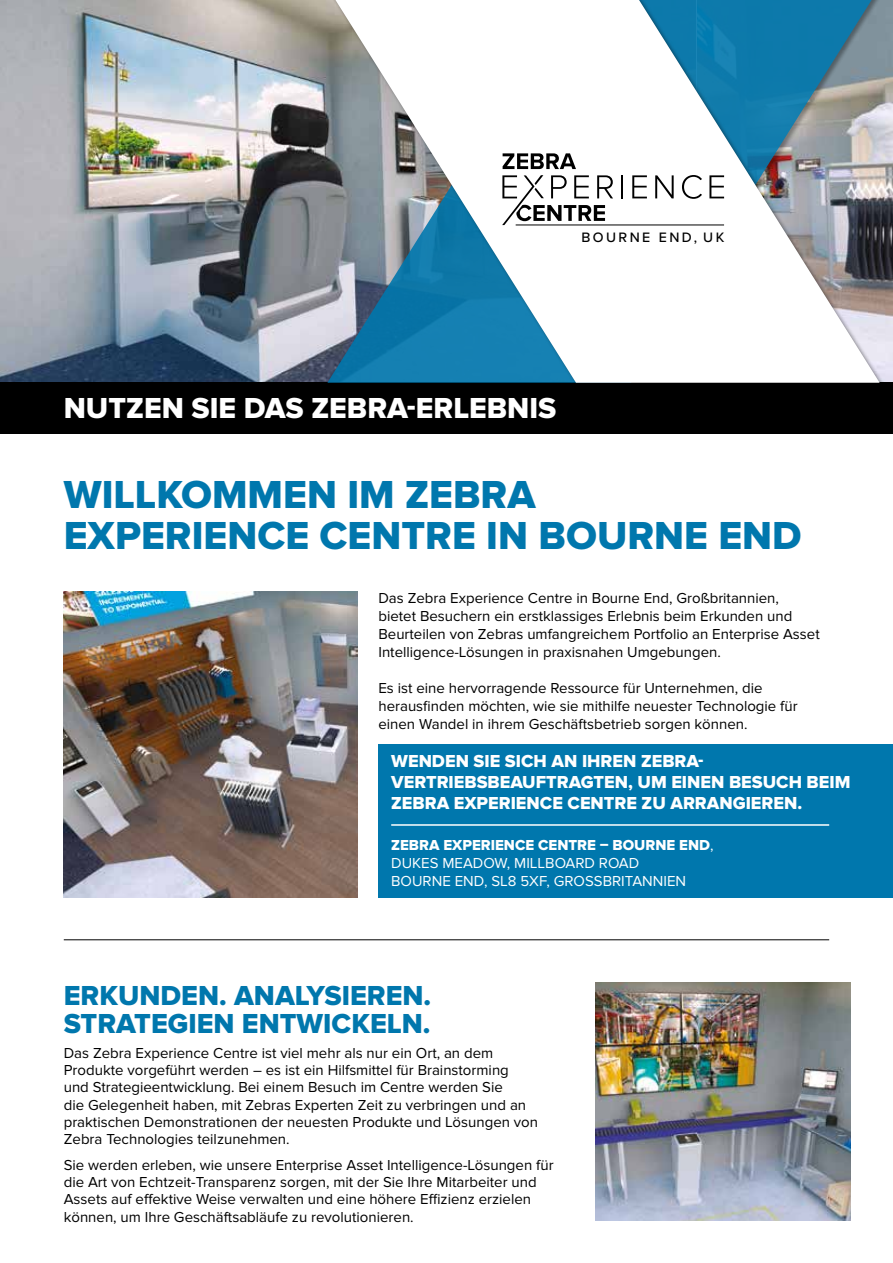
<style>
.page{position:relative;width:893px;height:1263px;background:#fff}
.page>*{position:absolute;margin:0;border:0;box-sizing:border-box;transform-origin:0 0}
.t1{font:40.5px/40.5px "Proxima Nova Extrabld";color:#0077ad}
.t2{font:30px "Proxima Nova Extrabld";color:#fff}
.t3{font:28.5px/28.5px "Proxima Nova Extrabld";color:#0077ad}
.t4{font:18px/21px "Proxima Nova Extrabld";color:#fff}
.t5{font:15px/17.2px "Proxima Nova";color:#000}
.t6{font:15px/18px "Proxima Nova";color:#fff}
.t7{font:15px "Proxima Nova Extrabld";color:#fff}
.t8{font:500 14.1px "Proxima Nova";letter-spacing:.17em;color:#000}
.s1{font-family:"Proxima Nova"}
</style>
<div class="page">
<img style="left:0;top:0;width:893px;height:383px">
<div style="left:0;top:383px;width:893px;height:51px;background:#000"></div>
<div style="left:327px;top:0;width:559px;height:389px;background:#000;opacity:.4"></div>
<svg style="left:335px;top:0;width:545px;height:383px"></svg>
<hr style="left:64px;top:939px;width:765px;height:1px;background:#000">
<img style="left:64px;top:591px;width:293px;height:306px">
<div style="left:378px;top:744px;width:515px;height:153px;background:#0077ad"></div>
<hr style="left:621px;top:175px;width:2px;height:23px;background:#000">
<svg style="left:632px;top:175px;width:15px;height:23px"></svg>
<svg style="left:655px;top:175px;width:19px;height:23px"></svg>
<svg style="left:682px;top:175px;width:20px;height:24px"></svg>
<svg style="left:709px;top:175px;width:15px;height:23px"></svg>
<svg style="left:502px;top:175px;width:111px;height:50px"></svg>
<svg style="left:503px;top:153px;width:73px;height:16px"></svg>
<hr style="left:516px;top:225px;width:208px;height:1px;background:#000">
<hr style="left:391px;top:824px;width:438px;height:2px;background:#fff">
<img style="left:595px;top:982px;width:255px;height:238px">
<p class="t8" style="left:582px;top:226px;width:144px">BOURNE END, UK</p>
<h2 class="t2" style="left:64px;top:391px;width:494px">NUTZEN SIE DAS ZEBRA-ERLEBNIS</h2>
<h1 class="t1" style="left:64px;top:476px;width:739px">WILLKOMMEN IM ZEBRA<br>EXPERIENCE CENTRE IN BOURNE END</h1>
<p class="t5" style="left:378px;top:589px;width:443px;line-height:18px">Das Zebra Experience Centre in Bourne End, Großbritannien, bietet Besuchern ein erstklassiges Erlebnis beim Erkunden und Beurteilen von Zebras umfangreichem Portfolio an Enterprise Asset Intelligence-Lösungen in praxisnahen Umgebungen.</p>
<p class="t5" style="left:378px;top:679px;width:421px;line-height:18px">Es ist eine hervorragende Ressource für Unternehmen, die herausfinden möchten, wie sie mithilfe neuester Technologie für einen Wandel in ihrem Geschäftsbetrieb sorgen können.</p>
<p class="t4" style="left:391px;top:751px;width:461px">WENDEN SIE SICH AN IHREN ZEBRA-<br>VERTRIEBSBEAUFTRAGTEN, UM EINEN BESUCH BEIM<br>ZEBRA EXPERIENCE CENTRE ZU ARRANGIEREN.</p>
<p class="t7" style="left:391px;top:836px;width:324px">ZEBRA EXPERIENCE CENTRE – BOURNE END<span class="s1">,</span></p>
<p class="t6" style="left:391px;top:854px;width:297px">DUKES MEADOW, MILLBOARD ROAD<br>BOURNE END, SL8 5XF, GROSSBRITANNIEN</p>
<h3 class="t3" style="left:64px;top:982px;width:369px">ERKUNDEN. ANALYSIEREN.<br>STRATEGIEN ENTWICKELN.</h3>
<p class="t5" style="left:64px;top:1044px;width:476px">Das Zebra Experience Centre ist viel mehr als nur ein Ort, an dem Produkte vorgeführt werden – es ist ein Hilfsmittel für Brainstorming<br>und Strategieentwicklung. Bei einem Besuch im Centre werden Sie<br>die Gelegenheit haben, mit Zebras Experten Zeit zu verbringen und an praktischen Demonstrationen der neuesten Produkte und Lösungen von Zebra Technologies teilzunehmen.</p>
<p class="t5" style="left:64px;top:1156px;width:491px">Sie werden erleben, wie unsere Enterprise Asset Intelligence-Lösungen für die Art von Echtzeit-Transparenz sorgen, mit der Sie Ihre Mitarbeiter und Assets auf effektive Weise verwalten und eine höhere Effizienz erzielen können, um Ihre Geschäftsabläufe zu revolutionieren.</p>
</div>
